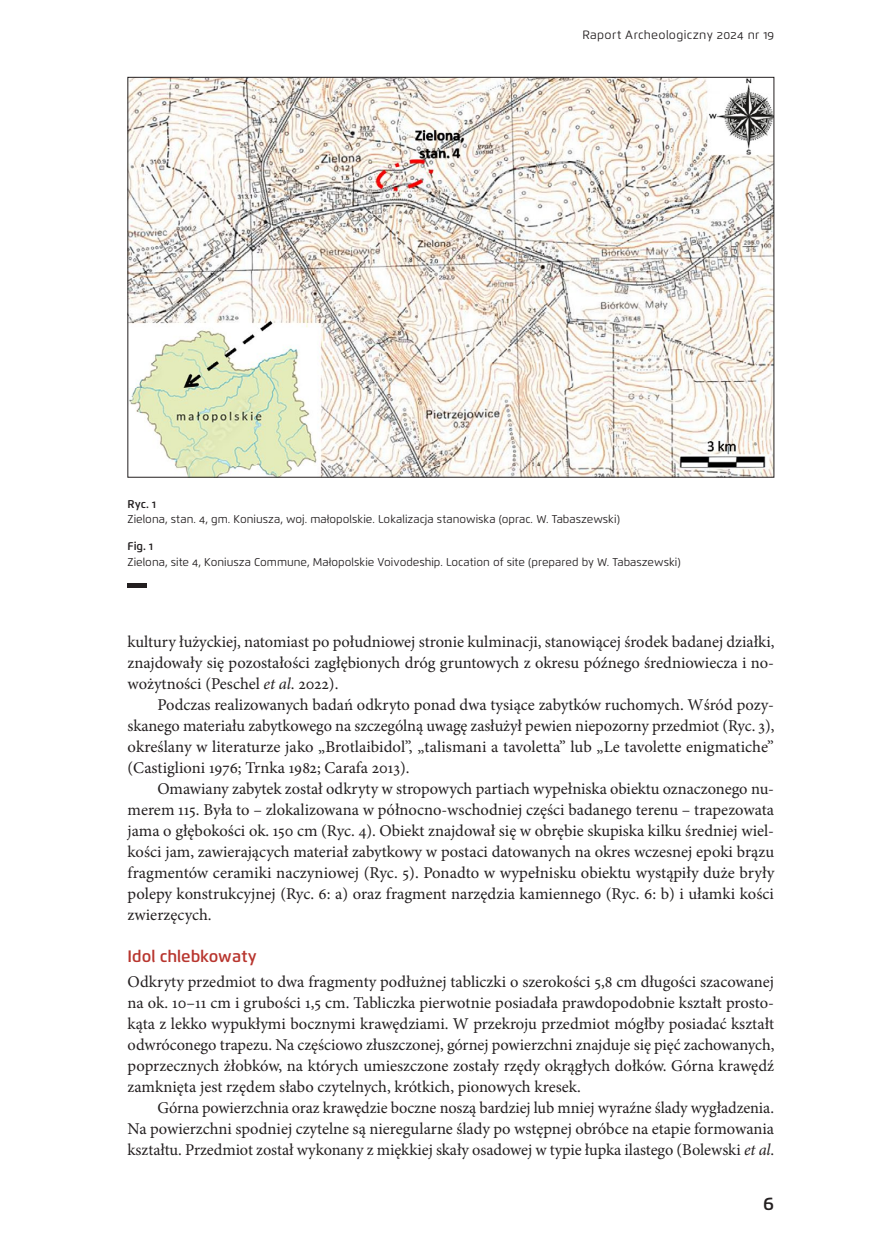
<style>
.page{position:relative;width:872px;height:1255px;background:#fff}
.page>*{position:absolute;margin:0;border:0;box-sizing:border-box;transform-origin:0 0}
.t1{font:600 18px "Flexo";color:#231f20}
._001_Akapit_tekstu{font:16.5px/21px "Minion Pro";color:#231f20;text-align:justify}
.tyt04{font:600 16.5px "Flexo";letter-spacing:-.005em;color:#b8352e}
.t2{font:12px "Flexo";letter-spacing:.025em;color:#231f20}
.opis_tab{font:11.25px "Flexo";color:#231f20}
.tyt_tab{font:600 11.25px "Flexo";letter-spacing:.005em;color:#231f20}
.s1{font-style:italic}
</style>
<div class="page">
<img style="left:130px;top:79px;width:642px;height:396px">
<hr style="left:128px;top:583px;width:19px;height:4px;background:#231f20">
<p class="t2" style="left:582px;top:28px;width:193px">Raport Archeologiczny 2024 nr 19</p>
<p class="tyt_tab" style="left:128px;top:497px;width:30px">Ryc. 1</p>
<p class="opis_tab" style="left:128px;top:512px;width:494px">Zielona, stan. 4, gm. Koniusza, woj. małopolskie. Lokalizacja stanowiska (oprac. W. Tabaszewski)</p>
<p class="tyt_tab" style="left:128px;top:539px;width:27px">Fig. 1</p>
<p class="opis_tab" style="left:128px;top:555px;width:555px">Zielona, site 4, Koniusza Commune, Małopolskie Voivodeship. Location of site (prepared by W. Tabaszewski)</p>
<p class="_001_Akapit_tekstu" style="left:128px;top:631px;width:648px">kultury łużyckiej, natomiast po południowej stronie kulminacji, stanowiącej środek badanej działki, znajdowały się pozostałości zagłębionych dróg gruntowych z okresu późnego średniowiecza i no&shy;wożytności (Peschel <span class="s1">et al</span>. 2022).</p>
<p class="_001_Akapit_tekstu" style="left:128px;top:694px;width:648px;text-indent:30px">Podczas realizowanych badań odkryto ponad dwa tysiące zabytków ruchomych. Wśród pozy&shy;skanego materiału zabytkowego na szczególną uwagę zasłużył pewien niepozorny przedmiot (Ryc. 3), określany w literaturze jako „Brotlaibidol”, „talismani a tavoletta” lub „Le tavolette enigmatiche” (Castiglioni 1976; Trnka 1982; Carafa 2013).</p>
<p class="_001_Akapit_tekstu" style="left:128px;top:778px;width:648px;text-indent:30px">Omawiany zabytek został odkryty w stropowych partiach wypełniska obiektu oznaczonego nu&shy;merem 115. Była to – zlokalizowana w północno-wschodniej części badanego terenu – trapezowata jama o głębokości ok. 150 cm (Ryc. 4). Obiekt znajdował się w obrębie skupiska kilku średniej wiel&shy;kości jam, zawierających materiał zabytkowy w postaci datowanych na okres wczesnej epoki brązu fragmentów ceramiki naczyniowej (Ryc. 5). Ponadto w wypełnisku obiektu wystąpiły duże bryły polepy konstrukcyjnej (Ryc. 6: a) oraz fragment narzędzia kamiennego (Ryc. 6: b) i ułamki kości zwierzęcych.</p>
<p class="tyt04" style="left:128px;top:945px;width:131px">Idol chlebkowaty</p>
<p class="_001_Akapit_tekstu" style="left:128px;top:971px;width:648px">Odkryty przedmiot to dwa fragmenty podłużnej tabliczki o szerokości 5,8 cm długości szacowanej na ok. 10–11 cm i grubości 1,5 cm. Tabliczka pierwotnie posiadała prawdopodobnie kształt prosto&shy;kąta z lekko wypukłymi bocznymi krawędziami. W przekroju przedmiot mógłby posiadać kształt odwróconego trapezu. Na częściowo złuszczonej, górnej powierzchni znajduje się pięć zachowanych, poprzecznych żłobków, na których umieszczone zostały rzędy okrągłych dołków. Górna krawędź zamknięta jest rzędem słabo czytelnych, krótkich, pionowych kresek.</p>
<p class="_001_Akapit_tekstu" style="left:128px;top:1097px;width:648px;text-indent:30px">Górna powierzchnia oraz krawędzie boczne noszą bardziej lub mniej wyraźne ślady wygładzenia.<br>Na powierzchni spodniej czytelne są nieregularne ślady po wstępnej obróbce na etapie formowania kształtu. Przedmiot został wykonany z miękkiej skały osadowej w typie łupka ilastego (Bolewski <span class="s1">et al</span>.</p>
<p class="t1" style="left:763px;top:1192px;width:12px">6</p>
</div>
